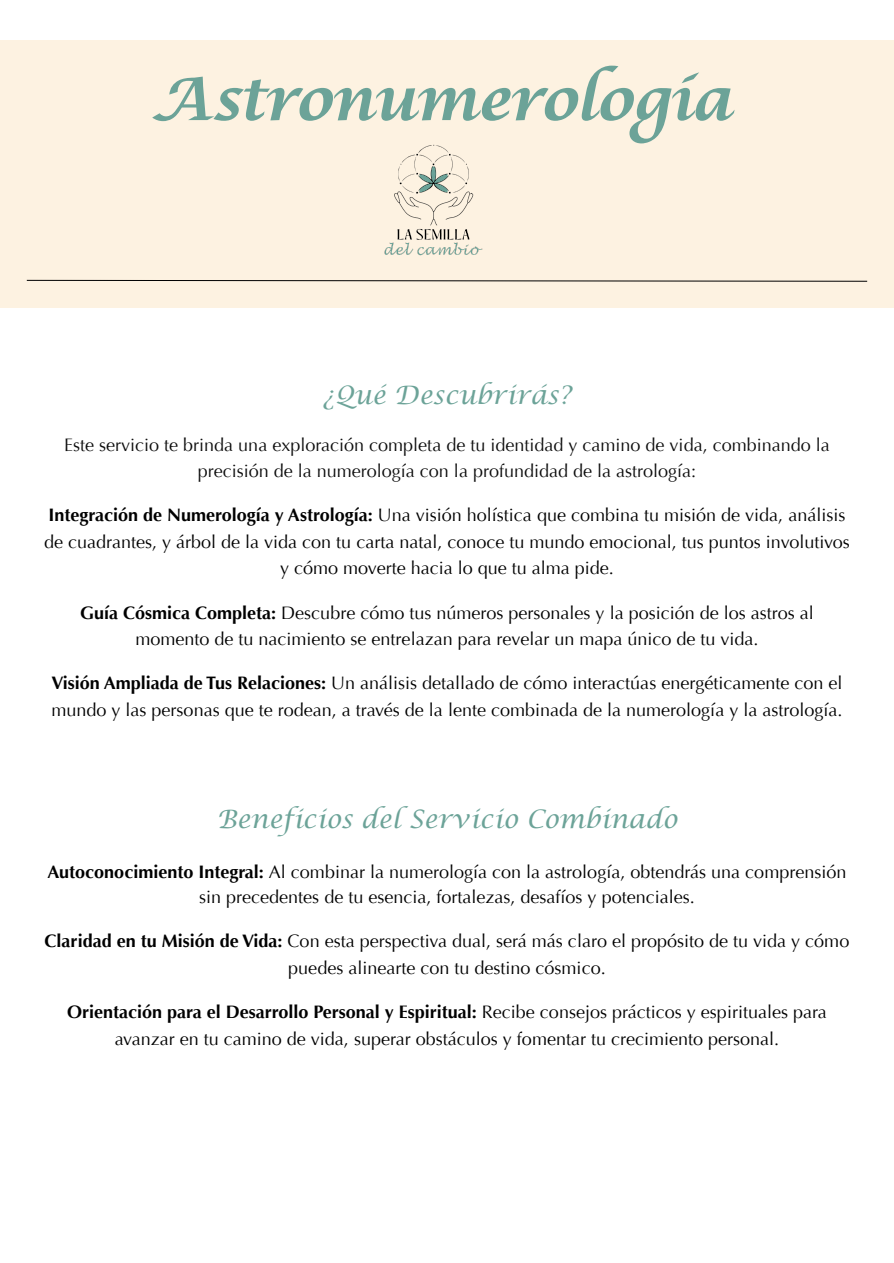
<style>
.page{position:relative;width:894px;height:1263px;background:#fff}
.page>*{position:absolute;margin:0;border:0;box-sizing:border-box;transform-origin:0 0}
.t1{font:700 58.65px "Lucida Calligraphy Std";letter-spacing:-.025em;color:#6ca398}
.t2{font:25.5px "Lucida Calligraphy";color:#6ca398}
.t3{font:18px/27px "Optima LT Pro";color:#000;text-align:center}
.t4{font:18px/25.8px "Optima LT Pro";color:#0d0d0d;text-align:center}
.s1{font-weight:700}
</style>
<div class="page">
<div style="left:0;top:40px;width:893px;height:268px;background:#fdf2e1"></div>
<svg style="left:26px;top:279px;width:841px;height:3px"></svg>
<img style="left:353px;top:144px;width:171px;height:138px">
<p class="t1" style="left:151px;top:64px;width:581px">Astronumerología</p>
<h2 class="t2" style="left:322px;top:380px;width:250px">¿Qué Descubrirás?</h2>
<p class="t4" style="left:64px;top:434px;width:767px">Este servicio te brinda una exploración completa de tu identidad y camino de vida, combinando la precisión de la numerología con la profundidad de la astrología:</p>
<h3 class="t3" style="left:44px;top:503px;width:806px;line-height:26.4px"><span class="s1">Integración de Numerología y Astrología:</span> Una visión holística que combina tu misión de vida, análisis de cuadrantes, y árbol de la vida con tu carta natal, conoce tu mundo emocional, tus puntos involutivos y cómo moverte hacia lo que tu alma pide.</h3>
<h3 class="t3" style="left:80px;top:602px;width:735px;line-height:25.8px"><span class="s1">Guía Cósmica Completa:</span> Descubre cómo tus números personales y la posición de los astros al momento de tu nacimiento se entrelazan para revelar un mapa único de tu vida.</h3>
<h3 class="t3" style="left:51px;top:671px;width:792px;text-align:left"><span class="s1">Visión Ampliada de Tus Relaciones:</span> Un análisis detallado de cómo interactúas energéticamente con el mundo y las personas que te rodean, a través de la lente combinada de la numerología y la astrología.</h3>
<h2 class="t2" style="left:217px;top:804px;width:462px">Beneficios del Servicio Combinado</h2>
<h3 class="t3" style="left:48px;top:860px;width:800px;line-height:25.8px"><span class="s1">Autoconocimiento Integral:</span> Al combinar la numerología con la astrología, obtendrás una comprensión sin precedentes de tu esencia, fortalezas, desafíos y potenciales.</h3>
<h3 class="t3" style="left:45px;top:930px;width:806px"><span class="s1">Claridad en tu Misión de Vida:</span> Con esta perspectiva dual, será más claro el propósito de tu vida y cómo puedes alinearte con tu destino cósmico.</h3>
<h3 class="t3" style="left:67px;top:1000px;width:761px"><span class="s1">Orientación para el Desarrollo Personal y Espiritual:</span> Recibe consejos prácticos y espirituales para avanzar en tu camino de vida, superar obstáculos y fomentar tu crecimiento personal.</h3>
</div>
